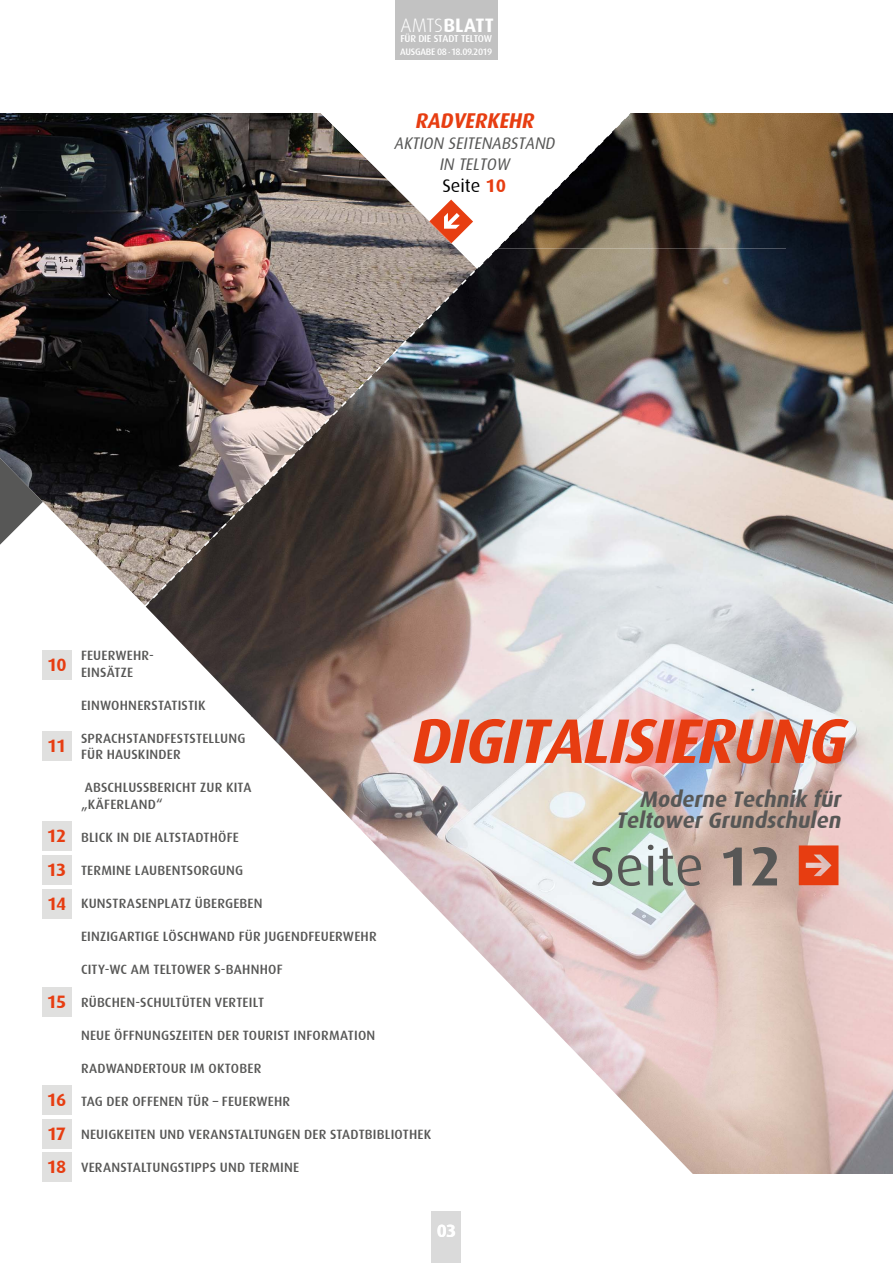
<style>
.page{position:relative;width:893px;height:1263px;background:#fff}
.page>*{position:absolute;margin:0;border:0;box-sizing:border-box;transform-origin:0 0}
.t1{font:italic 700 63px "Dax";color:#e73d11}
.t2{font:55.05px "Dax";color:#575756}
.t3{font:italic 700 22.5px/21px "Dax";color:#575756;text-align:right}
.t4{font:italic 700 21.45px "Dax";color:#e73d11}
.t5{font:700 19.5px "Dax";letter-spacing:.005em;color:#fff}
.t6{font:18.3px "Dax";color:#000}
.t7{font:700 18px "Dax";letter-spacing:-.055em;color:#e73d11}
.t8{font:700 18px "Dax";color:#fff}
.t9{font:italic 16.8px/21px "Dax";color:#575756;text-align:center}
.t10{font:500 13.5px/16.5px "Dax";letter-spacing:.01em;color:#575756}
.t11{font:500 10.05px "Dax";letter-spacing:-.02em;color:#fff}
.t12{font:500 9.45px "Dax";letter-spacing:-.03em;color:#fff}
.s1{font-weight:300}
.s2{font-weight:700}
.s3{font-weight:700;color:#e73d11}
</style>
<div class="page">
<img style="left:0;top:113px;width:136px;height:484px">
<svg style="left:0;top:458px;width:43px;height:87px"></svg>
<div style="left:42px;top:650px;width:30px;height:29px;background:#e0e0df"></div>
<img style="left:646px;top:113px;width:247px;height:135px">
<img style="left:412px;top:248px;width:374px;height:722px">
<img style="left:786px;top:248px;width:107px;height:926px">
<img style="left:359px;top:616px;width:53px;height:267px">
<img style="left:305px;top:616px;width:54px;height:212px">
<img style="left:252px;top:616px;width:53px;height:156px">
<img style="left:198px;top:616px;width:54px;height:101px">
<img style="left:155px;top:616px;width:44px;height:45px">
<img style="left:496px;top:970px;width:291px;height:52px">
<img style="left:546px;top:1022px;width:241px;height:51px">
<img style="left:596px;top:1073px;width:191px;height:53px">
<img style="left:646px;top:1125px;width:141px;height:49px">
<div style="left:432px;top:1212px;width:29px;height:51px;background:#dadada"></div>
<div style="left:396px;top:0;width:102px;height:59px;background:#c2c2c2"></div>
<img style="left:136px;top:113px;width:510px;height:503px">
<div style="left:42px;top:731px;width:30px;height:30px;background:#e0e0df"></div>
<div style="left:42px;top:855px;width:30px;height:30px;background:#e0e0df"></div>
<div style="left:42px;top:821px;width:30px;height:29px;background:#e0e0df"></div>
<div style="left:42px;top:987px;width:30px;height:29px;background:#e0e0df"></div>
<div style="left:42px;top:1152px;width:30px;height:30px;background:#e0e0df"></div>
<div style="left:42px;top:1119px;width:30px;height:29px;background:#e0e0df"></div>
<div style="left:42px;top:1085px;width:30px;height:29px;background:#e0e0df"></div>
<div style="left:42px;top:889px;width:30px;height:30px;background:#e0e0df"></div>
<svg style="left:799px;top:845px;width:39px;height:40px;background:#e5532e"></svg>
<img style="left:429px;top:243px;width:22px;height:1px">
<svg style="left:429px;top:200px;width:44px;height:43px"></svg>
<h3 class="t5" style="left:400px;top:14px;width:95px"><span class="s1">AMTS</span>BLATT</h3>
<p class="t11" style="left:400px;top:33px;width:93px">FÜR DIE STADT TELTOW</p>
<p class="t12" style="left:400px;top:46px;width:94px">AUSGABE 08 <span class="s2">˙</span>18.09.2019</p>
<h3 class="t4" style="left:415px;top:108px;width:124px">RADVERKEHR</h3>
<p class="t9" style="left:394px;top:132px;width:166px">AKTION SEITENABSTAND<br>IN TELTOW</p>
<h3 class="t6" style="left:442px;top:175px;width:65px">Seite <span class="s3">10</span></h3>
<h3 class="t7" style="left:47px;top:654px;width:21px">10</h3>
<h3 class="t7" style="left:47px;top:735px;width:20px">11</h3>
<h3 class="t7" style="left:47px;top:825px;width:21px">12</h3>
<h3 class="t7" style="left:47px;top:860px;width:21px">13</h3>
<h3 class="t7" style="left:47px;top:894px;width:21px">14</h3>
<h3 class="t7" style="left:47px;top:991px;width:21px">15</h3>
<h3 class="t7" style="left:47px;top:1089px;width:21px">16</h3>
<h3 class="t7" style="left:47px;top:1123px;width:21px">17</h3>
<h3 class="t7" style="left:47px;top:1157px;width:21px">18</h3>
<p class="t10" style="left:81px;top:647px;width:74px">FEUERWEHR-<br>EINSÄTZE</p>
<p class="t10" style="left:81px;top:697px;width:126px">EINWOHNERSTATISTIK</p>
<p class="t10" style="left:81px;top:730px;width:166px">SPRACHSTANDFESTSTELLUNG<br>FÜR HAUSKINDER</p>
<p class="t10" style="left:81px;top:779px;width:172px">ABSCHLUSSBERICHT ZUR KITA „KÄFERLAND“</p>
<p class="t10" style="left:81px;top:829px;width:159px">BLICK IN DIE ALTSTADTHÖFE</p>
<p class="t10" style="left:81px;top:862px;width:164px">TERMINE LAUBENTSORGUNG</p>
<p class="t10" style="left:81px;top:895px;width:183px">KUNSTRASENPLATZ ÜBERGEBEN</p>
<p class="t10" style="left:81px;top:928px;width:297px">EINZIGARTIGE LÖSCHWAND FÜR JUGENDFEUERWEHR</p>
<p class="t10" style="left:81px;top:961px;width:203px">CITY-WC AM TELTOWER S-BAHNHOF</p>
<p class="t10" style="left:81px;top:994px;width:184px">RÜBCHEN-SCHULTÜTEN VERTEILT</p>
<p class="t10" style="left:81px;top:1027px;width:296px">NEUE ÖFFNUNGSZEITEN DER TOURIST INFORMATION</p>
<p class="t10" style="left:81px;top:1060px;width:182px">RADWANDERTOUR IM OKTOBER</p>
<p class="t10" style="left:81px;top:1093px;width:211px">TAG DER OFFENEN TÜR – FEUERWEHR</p>
<p class="t10" style="left:81px;top:1126px;width:352px">NEUIGKEITEN UND VERANSTALTUNGEN DER STADTBIBLIOTHEK</p>
<p class="t10" style="left:81px;top:1159px;width:220px">VERANSTALTUNGSTIPPS UND TERMINE</p>
<h1 class="t1" style="left:409px;top:705px;width:452px">DIGITALISIERUNG</h1>
<h3 class="t3" style="left:616px;top:789px;width:230px">Moderne Technik für<br>Teltower Grundschulen</h3>
<h2 class="t2" style="left:590px;top:836px;width:193px">Seite <span class="s2">12</span></h2>
<h3 class="t8" style="left:437px;top:1220px;width:21px">03</h3>
</div>
